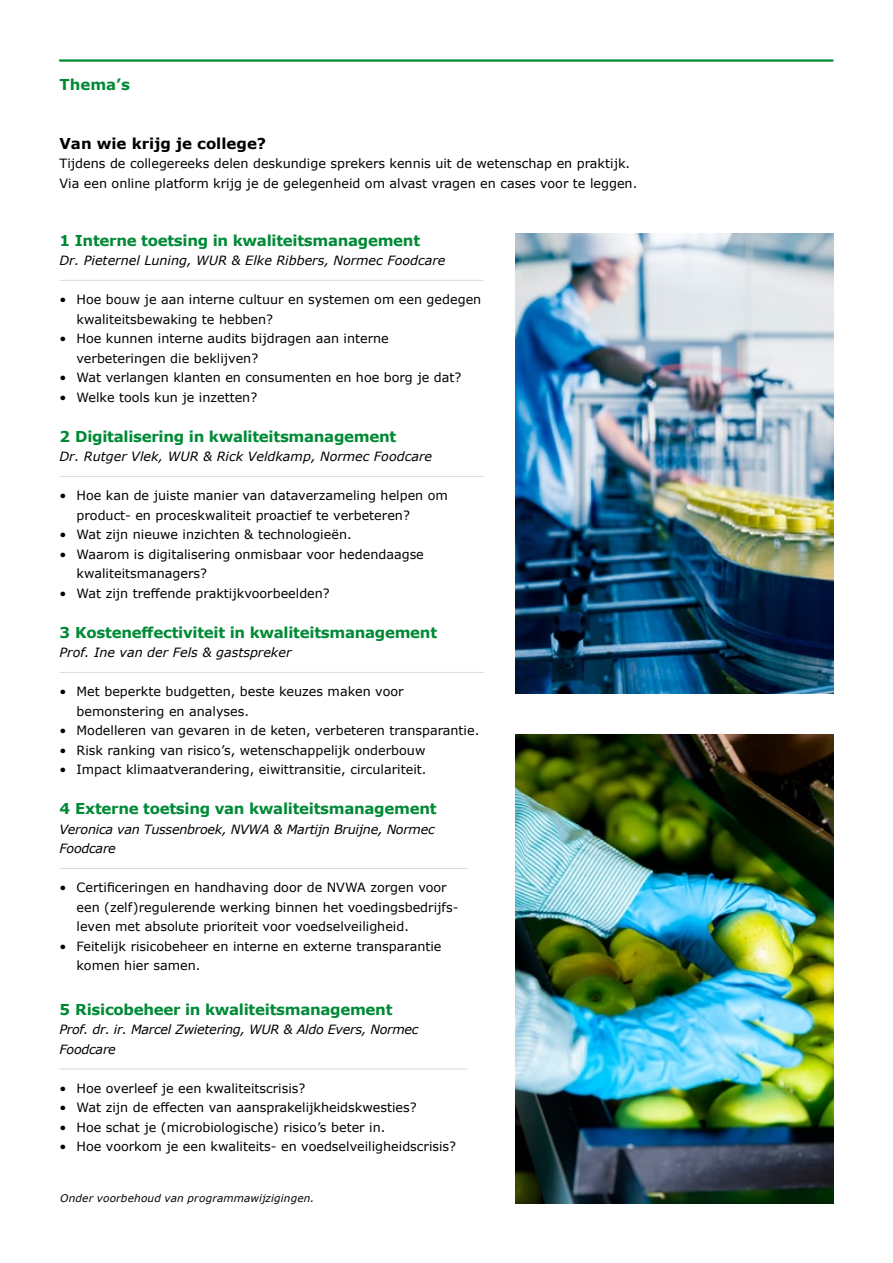
<style>
.page{position:relative;width:893px;height:1263px;background:#fff}
.page>*{position:absolute;margin:0;border:0;box-sizing:border-box;transform-origin:0 0}
.t1{font:700 15px "Verdana";letter-spacing:-.02em;color:#008a36}
.t2{font:700 15px "Verdana";color:#000}
.t3{font:12.75px/19.5px "Verdana";color:#000}
.t4{font:italic 12.75px "Verdana";color:#000}
.t5{font:italic 12.75px/19.5px "Verdana";letter-spacing:-.02em;color:#000}
.t6{font:italic 10.5px "Verdana";letter-spacing:.015em;color:#000}
</style>
<div class="page">
<img style="left:515px;top:734px;width:318px;height:469px">
<img style="left:515px;top:234px;width:318px;height:460px">
<hr style="left:59px;top:59px;width:774px;height:3px;background:#008a36">
<hr style="left:60px;top:280px;width:424px;height:1px;background:#dedad6">
<hr style="left:60px;top:476px;width:424px;height:1px;background:#dedad6">
<hr style="left:60px;top:672px;width:424px;height:1px;background:#dedad6">
<hr style="left:60px;top:868px;width:408px;height:1px;background:#dedad6">
<hr style="left:60px;top:1068px;width:408px;height:1px;background:#dedad6">
<p class="t1" style="left:60px;top:74px;width:72px">Thema’s</p>
<p class="t2" style="left:60px;top:133px;width:208px">Van wie krijg je college?</p>
<p class="t3" style="left:60px;top:154px;width:579px">Tijdens de collegereeks delen deskundige sprekers kennis uit de wetenschap en praktijk.<br>Via een online platform krijg je de gelegenheid om alvast vragen en cases voor te leggen.</p>
<p class="t1" style="left:60px;top:229px;width:362px">1 Interne toetsing in kwaliteitsmanagement</p>
<p class="t4" style="left:60px;top:252px;width:387px">Dr. Pieternel Luning, WUR &amp; Elke Ribbers, Normec Foodcare</p>
<p class="t3" style="left:77px;top:290px;width:406px;text-indent:-17px">• Hoe bouw je aan interne cultuur en systemen om een gedegen kwaliteitsbewaking te hebben?</p>
<p class="t3" style="left:77px;top:329px;width:314px;text-indent:-17px">• Hoe kunnen interne audits bijdragen aan interne verbeteringen die beklijven?</p>
<p class="t3" style="left:60px;top:368px;width:403px">• Wat verlangen klanten en consumenten en hoe borg je dat?</p>
<p class="t3" style="left:60px;top:387px;width:199px">• Welke tools kun je inzetten?</p>
<p class="t1" style="left:60px;top:425px;width:338px">2 Digitalisering in kwaliteitsmanagement</p>
<p class="t4" style="left:60px;top:448px;width:374px">Dr. Rutger Vlek, WUR &amp; Rick Veldkamp, Normec Foodcare</p>
<p class="t3" style="left:77px;top:486px;width:373px;text-indent:-17px">• Hoe kan de juiste manier van dataverzameling helpen om product- en proceskwaliteit proactief te verbeteren?</p>
<p class="t3" style="left:60px;top:525px;width:294px">• Wat zijn nieuwe inzichten &amp; technologieën.</p>
<p class="t3" style="left:77px;top:544px;width:349px;text-indent:-17px">• Waarom is digitalisering onmisbaar voor hedendaagse kwaliteitsmanagers?</p>
<p class="t3" style="left:60px;top:583px;width:272px">• Wat zijn treffende praktijkvoorbeelden?</p>
<p class="t1" style="left:60px;top:621px;width:379px">3 Kosteneffectiviteit in kwaliteitsmanagement</p>
<p class="t4" style="left:60px;top:644px;width:233px">Prof. Ine van der Fels &amp; gastspreker</p>
<p class="t3" style="left:77px;top:682px;width:329px;text-indent:-17px">• Met beperkte budgetten, beste keuzes maken voor bemonstering en analyses.</p>
<p class="t3" style="left:60px;top:721px;width:421px">• Modelleren van gevaren in de keten, verbeteren transparantie.</p>
<p class="t3" style="left:60px;top:740px;width:367px">• Risk ranking van risico’s, wetenschappelijk onderbouw</p>
<p class="t3" style="left:60px;top:760px;width:368px">• Impact klimaatverandering, eiwittransitie, circulariteit.</p>
<p class="t1" style="left:60px;top:798px;width:379px">4 Externe toetsing van kwaliteitsmanagement</p>
<p class="t5" style="left:60px;top:819px;width:377px">Veronica van Tussenbroek, NVWA &amp; Martijn Bruijne, Normec<br>Foodcare</p>
<p class="t3" style="left:77px;top:878px;width:383px;text-indent:-17px">• Certificeringen en handhaving door de NVWA zorgen voor een (zelf)regulerende werking binnen het voedingsbedrijfs&shy;leven met absolute prioriteit voor voedselveiligheid.</p>
<p class="t3" style="left:77px;top:936px;width:367px;text-indent:-17px">• Feitelijk risicobeheer en interne en externe transparantie komen hier samen.</p>
<p class="t1" style="left:60px;top:998px;width:334px">5 Risicobeheer in kwaliteitsmanagement</p>
<p class="t5" style="left:60px;top:1020px;width:361px">Prof. dr. ir. Marcel Zwietering, WUR &amp; Aldo Evers, Normec<br>Foodcare</p>
<p class="t3" style="left:60px;top:1078px;width:247px">• Hoe overleef je een kwaliteitscrisis?</p>
<p class="t3" style="left:60px;top:1098px;width:359px">• Wat zijn de effecten van aansprakelijkheidskwesties?</p>
<p class="t3" style="left:60px;top:1117px;width:327px">• Hoe schat je (microbiologische) risico’s beter in.</p>
<p class="t3" style="left:60px;top:1137px;width:398px">• Hoe voorkom je een kwaliteits- en voedselveiligheidscrisis?</p>
<p class="t6" style="left:60px;top:1191px;width:256px">Onder voorbehoud van programmawijzigingen.</p>
</div>
